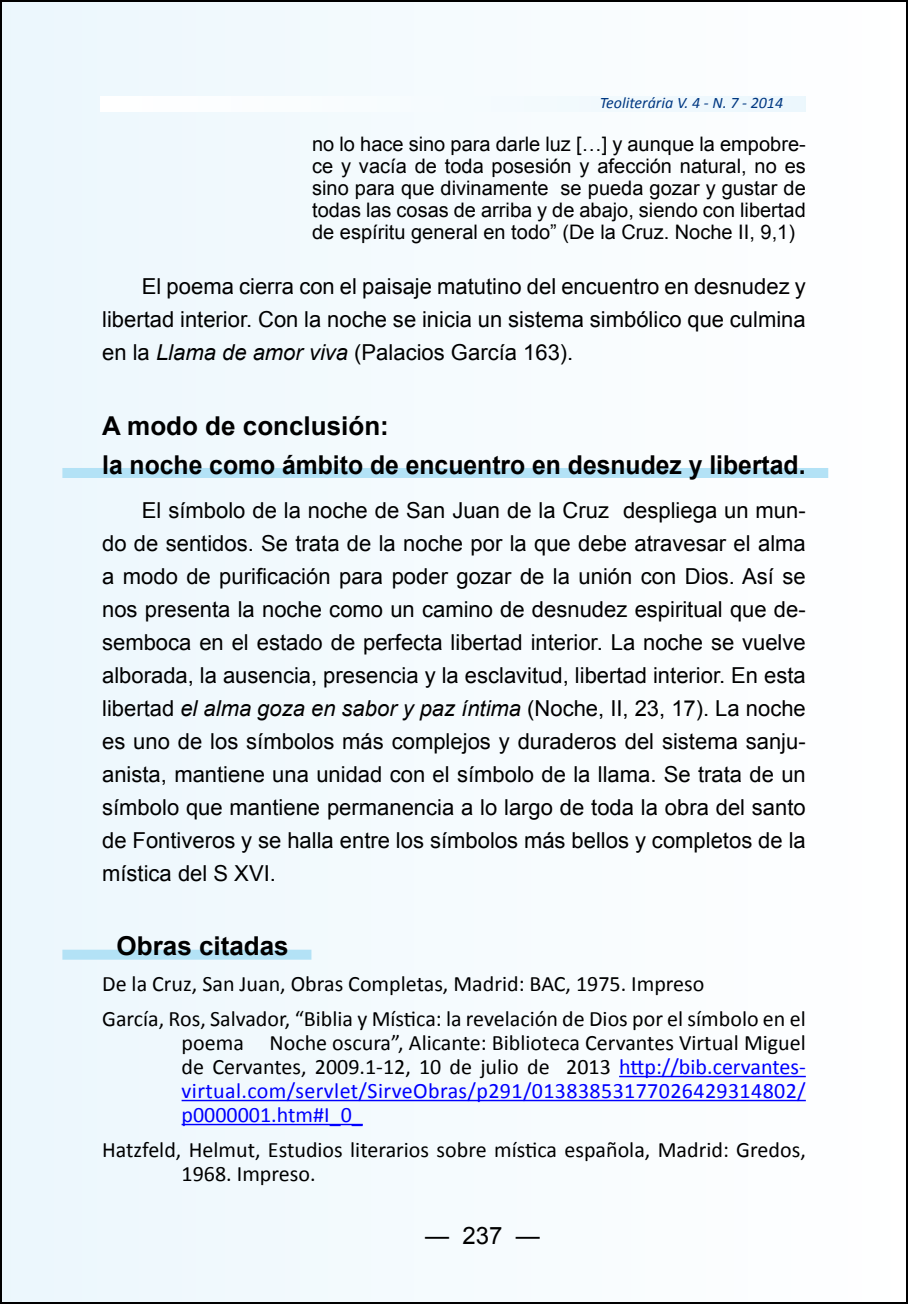
<style>
.page{position:relative;width:908px;height:1304px;background:#fff}
.page>*{position:absolute;margin:0;border:0;box-sizing:border-box;transform-origin:0 0}
.t1{font:700 26px/39px "Arial";color:#000}
.t2{font:24px "Arial";color:#000}
.t3{font:22px/33px "Arial";color:#000;text-align:justify}
.t4{font:22px/35.4px "Calibri";color:#000}
.t5{font:22px/24px "Calibri";letter-spacing:.015em;color:#00f;text-align:justify}
.t6{font:20px/22px "Arial";color:#000;text-align:justify}
.t7{font:italic 16px "Calibri";color:#003882}
.s1{font-style:italic}
.s2{color:#000}
</style>
<div class="page">
<div style="left:1px;top:1px;width:905px;height:1302px;background:#f5fbfe"></div>
<div style="left:62px;top:468px;width:765px;height:10px;background:#b3e2f6"></div>
<div style="left:62px;top:950px;width:249px;height:10px;background:#b3e2f6"></div>
<hr style="left:619px;top:1076px;width:186px;height:1px;background:#00f">
<hr style="left:181px;top:1100px;width:624px;height:1px;background:#00f">
<hr style="left:181px;top:1124px;width:181px;height:1px;background:#00f">
<p class="t7" style="left:599px;top:93px;width:185px">Teoliterária V. 4 - N. 7 - 2014</p>
<p class="t6" style="left:312px;top:133px;width:495px">no lo hace sino para darle luz […] y aunque la empobre&shy;ce y vacía de toda posesión y afección natural, no es sino para que divinamente se pueda gozar y gustar de todas las cosas de arriba y de abajo, siendo con libertad de espíritu general en todo” (De la Cruz. Noche II, 9,1)</p>
<p class="t3" style="left:102px;top:270px;width:705px;text-indent:40px">El poema cierra con el paisaje matutino del encuentro en desnudez y libertad interior. Con la noche se inicia un sistema simbólico que culmina en la <span class="s1">Llama de amor viva</span> (Palacios García 163).</p>
<p class="t1" style="left:102px;top:407px;width:704px">A modo de conclusión:<br>la noche como ámbito de encuentro en desnudez y libertad.</p>
<p class="t3" style="left:102px;top:494px;width:705px;text-indent:40px">El símbolo de la noche de San Juan de la Cruz despliega un mun&shy;do de sentidos. Se trata de la noche por la que debe atravesar el alma a modo de purificación para poder gozar de la unión con Dios. Así se nos presenta la noche como un camino de desnudez espiritual que de&shy;semboca en el estado de perfecta libertad interior. La noche se vuelve alborada, la ausencia, presencia y la esclavitud, libertad interior. En esta libertad <span class="s1">el alma goza en sabor y paz íntima</span> (Noche, II, 23, 17). La noche es uno de los símbolos más complejos y duraderos del sistema sanju&shy;anista, mantiene una unidad con el símbolo de la llama. Se trata de un símbolo que mantiene permanencia a lo largo de toda la obra del santo de Fontiveros y se halla entre los símbolos más bellos y completos de la mística del S XVI.</p>
<p class="t1" style="left:117px;top:927px;width:173px">Obras citadas</p>
<p class="t4" style="left:102px;top:965px;width:704px">De la Cruz, San Juan, Obras Completas, Madrid: BAC, 1975. Impreso<br>García, Ros, Salvador, “Biblia y Mística: la revelación de Dios por el símbolo en el</p>
<p class="t5" style="left:181px;top:1030px;width:625px"><span class="s2">poema Noche oscura”, Alicante: Biblioteca Cervantes Virtual Miguel de Cervantes, 2009.1-12, 10 de julio de 2013</span> http://bib.cervantes&shy;virtual.com/servlet/SirveObras/p291/01383853177026429314802/ p0000001.htm#I_0_</p>
<p class="t4" style="left:181px;top:1137px;width:625px;line-height:24px;text-indent:-79px">Hatzfeld, Helmut, Estudios literarios sobre mística española, Madrid: Gredos,<br>1968. Impreso.</p>
<p class="t2" style="left:425px;top:1219px;width:116px">— 237 —</p>
</div>
